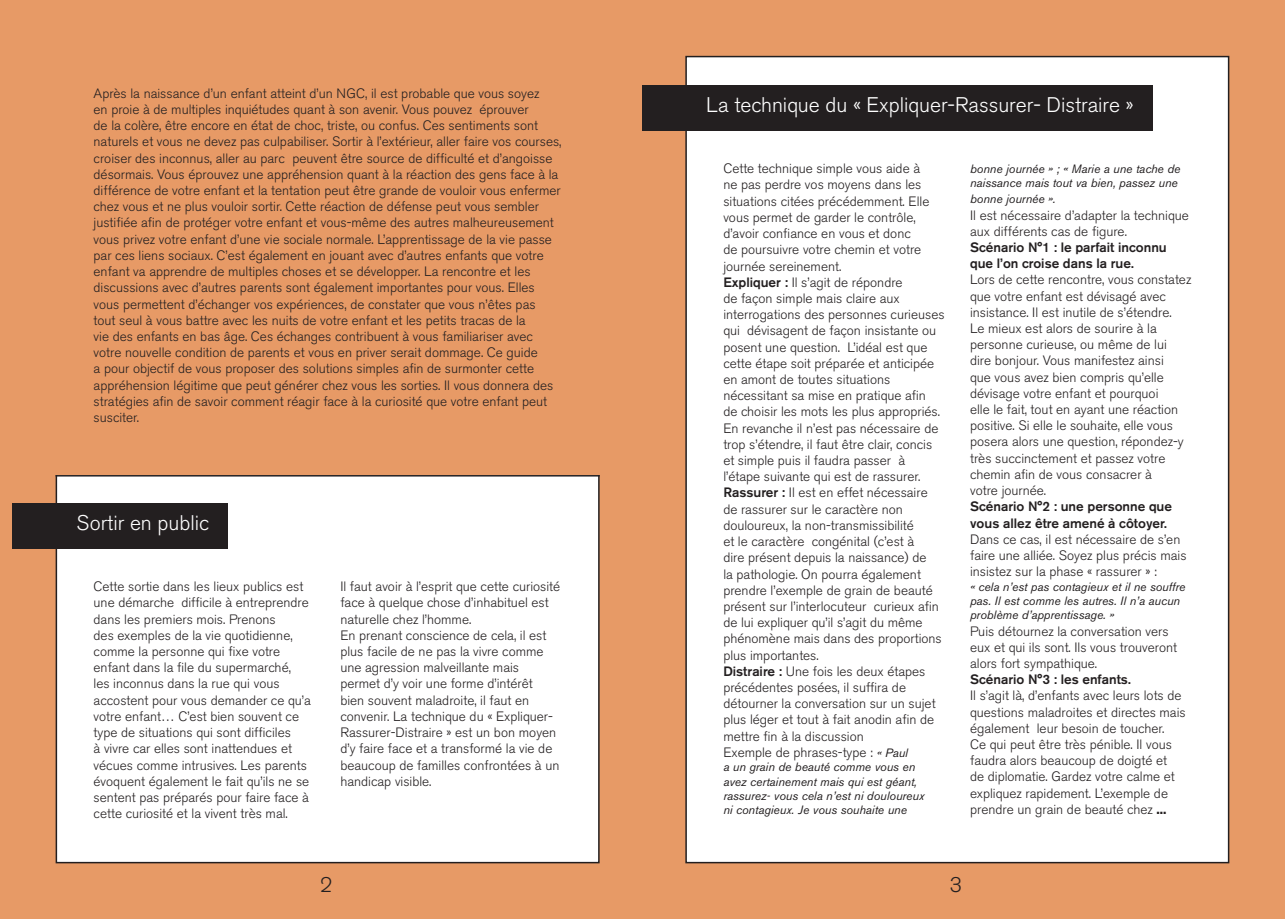
<style>
.page{position:relative;width:1285px;height:919px;background:#fff}
.page>*{position:absolute;margin:0;border:0;box-sizing:border-box;transform-origin:0 0}
.t1{font:300 21px "Akzidenz Grotesk BE";color:#fff}
.t2{font:300 21px "Akzidenz Grotesk BE";color:#231f20}
.t3{font:300 13.5px/16.2px "Akzidenz Grotesk BE";color:#231f20}
.t4{font:500 13.5px/16.2px "Akzidenz Grotesk BE";color:#231f20}
.t5{font:italic 12px/14.4px "Akzidenz Grotesk BE";color:#231f20}
.s1{font-weight:500}
.s2{font-weight:400;font-style:italic;font-size:12px}
.s3{font-weight:700}
</style>
<div class="page">
<div style="left:625px;top:0;width:659px;height:918px;background:#e79a66"></div>
<div style="left:685px;top:56px;width:544px;height:807px;background:#fff;border:2px solid #231f20"></div>
<div style="left:0;top:0;width:644px;height:918px;background:#e79a66"></div>
<div style="left:56px;top:56px;width:543px;height:807px;background:#fff;border:2px solid #231f20"></div>
<div style="left:13px;top:503px;width:215px;height:45px;background:#231f20"></div>
<div style="left:16px;top:42px;width:609px;height:433px;background:#e79a66"></div>
<hr style="left:56px;top:475px;width:543px;height:1px;background:#231f20">
<div style="left:642px;top:85px;width:510px;height:45px;background:#231f20"></div>
<p class="t3" style="left:94px;top:85px;width:469px">Après la naissance d’un enfant atteint d’un NGC, il est probable que vous soyez<br>en proie à de multiples inquiétudes quant à son avenir. Vous pouvez éprouver<br>de la colère, être encore en état de choc, triste, ou confus. Ces sentiments sont naturels et vous ne devez pas culpabiliser. Sortir à l’extérieur, aller faire vos courses, croiser des inconnus, aller au parc peuvent être source de difficulté et d’angoisse désormais. Vous éprouvez une appréhension quant à la réaction des gens face à la différence de votre enfant et la tentation peut être grande de vouloir vous enfermer chez vous et ne plus vouloir sortir. Cette réaction de défense peut vous sembler justifiée afin de protéger votre enfant et vous-même des autres malheureusement vous privez votre enfant d’une vie sociale normale. L’apprentissage de la vie passe par ces liens sociaux. C’est également en jouant avec d’autres enfants que votre enfant va apprendre de multiples choses et se développer. La rencontre et les discussions avec d’autres parents sont également importantes pour vous. Elles vous permettent d’échanger vos expériences, de constater que vous n’êtes pas<br>tout seul à vous battre avec les nuits de votre enfant et les petits tracas de la<br>vie des enfants en bas âge. Ces échanges contribuent à vous familiariser avec votre nouvelle condition de parents et vous en priver serait dommage. Ce guide<br>a pour objectif de vous proposer des solutions simples afin de surmonter cette appréhension légitime que peut générer chez vous les sorties. Il vous donnera des stratégies afin de savoir comment réagir face à la curiosité que votre enfant peut susciter.</p>
<p class="t1" style="left:706px;top:93px;width:429px">La technique du « Expliquer-Rassurer- Distraire »</p>
<p class="t3" style="left:94px;top:91px;width:167px">Ce guide est un recueil assez éclectique des questions et</p>
<p class="t3" style="left:94px;top:123px;width:180px">des situations que sont amenés</p>
<p class="t3" style="left:94px;top:140px;width:215px">à se poser ou à affronter les parents d’un enfant porteur d’un naevus géant congénital dans sa vie quotidienne.</p>
<p class="t3" style="left:94px;top:188px;width:214px">Il n’a pas la prétention d’être exhaustif ni de solutionner l’ensemble</p>
<p class="t3" style="left:94px;top:221px;width:216px">des problèmes mais il tente d’apporter un certain nombre de pistes</p>
<p class="t3" style="left:94px;top:253px;width:203px">de réflexion mais également d’idées</p>
<p class="t3" style="left:340px;top:91px;width:180px">de prise en charge afin d’aider au mieux les parents dans l’accompagnement au quotidien</p>
<p class="t3" style="left:340px;top:140px;width:157px">de leur enfant. Il est évident</p>
<p class="t3" style="left:340px;top:156px;width:188px">que chaque histoire est unique et</p>
<p class="t3" style="left:340px;top:172px;width:187px">que chaque enfant trouvera au fil</p>
<p class="t3" style="left:340px;top:188px;width:182px">du temps ses propres stratégies</p>
<p class="t3" style="left:340px;top:204px;width:211px;text-align:justify">et adaptations. Ici il s’agit de partager l’expérience et la réflexion de parents ayant eu à affronter ce type</p>
<p class="t3" style="left:340px;top:253px;width:69px">de situation.</p>
<p class="t3" style="left:723px;top:161px;width:207px">Cette technique simple vous aide à ne pas perdre vos moyens dans les situations citées précédemment. Elle vous permet de garder le contrôle, d’avoir confiance en vous et donc<br>de poursuivre votre chemin et votre journée sereinement.</p>
<p class="t3" style="left:723px;top:274px;width:223px"><span class="s1">Expliquer :</span> Il s’agit de répondre<br>de façon simple mais claire aux interrogations des personnes curieuses qui dévisagent de façon insistante ou posent une question. L’idéal est que cette étape soit préparée et anticipée en amont de toutes situations nécessitant sa mise en pratique afin<br>de choisir les mots les plus appropriés.<br>En revanche il n’est pas nécessaire de trop s’étendre, il faut être clair, concis et simple puis il faudra passer à l’étape suivante qui est de rassurer.</p>
<p class="t3" style="left:723px;top:485px;width:220px"><span class="s1">Rassurer :</span> Il est en effet nécessaire de rassurer sur le caractère non douloureux, la non-transmissibilité<br>et le caractère congénital (c’est à<br>dire présent depuis la naissance) de<br>la pathologie. On pourra également prendre l’exemple de grain de beauté présent sur l’interlocuteur curieux afin de lui expliquer qu’il s’agit du même phénomène mais dans des proportions plus importantes.</p>
<p class="t3" style="left:723px;top:663px;width:214px"><span class="s1">Distraire :</span> Une fois les deux étapes précédentes posées, il suffira de détourner la conversation sur un sujet plus léger et tout à fait anodin afin de mettre fin à la discussion</p>
<p class="t3" style="left:723px;top:744px;width:186px">Exemple de phrases-type : <span class="s2">« Paul</span></p>
<p class="t5" style="left:723px;top:759px;width:202px">a un grain de beauté comme vous en avez certainement mais qui est géant, rassurez- vous cela n’est ni douloureux ni contagieux. Je vous souhaite une</p>
<p class="t5" style="left:969px;top:161px;width:212px">bonne journée » ; « Marie a une tache de naissance mais tout va bien, passez une</p>
<p class="t5" style="left:969px;top:192px;width:87px">bonne journée ».</p>
<p class="t3" style="left:969px;top:207px;width:220px">Il est nécessaire d’adapter la technique aux différents cas de figure.</p>
<p class="t4" style="left:969px;top:239px;width:198px">Scénario N°1 : le parfait inconnu que l’on croise dans la rue.</p>
<p class="t3" style="left:969px;top:272px;width:223px">Lors de cette rencontre, vous constatez que votre enfant est dévisagé avec insistance. Il est inutile de s’étendre.<br>Le mieux est alors de sourire à la personne curieuse, ou même de lui dire bonjour. Vous manifestez ainsi<br>que vous avez bien compris qu’elle dévisage votre enfant et pourquoi<br>elle le fait, tout en ayant une réaction positive. Si elle le souhaite, elle vous posera alors une question, répondez-y très succinctement et passez votre chemin afin de vous consacrer à</p>
<p class="t3" style="left:969px;top:482px;width:77px">votre journée.</p>
<p class="t4" style="left:969px;top:498px;width:203px">Scénario N°2 : une personne que vous allez être amené à côtoyer.</p>
<p class="t3" style="left:969px;top:531px;width:218px">Dans ce cas, il est nécessaire de s’en faire une alliée. Soyez plus précis mais insistez sur la phase « rassurer » :</p>
<p class="t5" style="left:969px;top:579px;width:217px">« cela n’est pas contagieux et il ne souffre pas. Il est comme les autres. Il n’a aucun problème d’apprentissage. »</p>
<p class="t3" style="left:969px;top:623px;width:208px">Puis détournez la conversation vers eux et qui ils sont. Ils vous trouveront alors fort sympathique.</p>
<p class="t4" style="left:969px;top:671px;width:162px">Scénario N°3 : les enfants.</p>
<p class="t3" style="left:969px;top:688px;width:217px">Il s’agit là, d’enfants avec leurs lots de questions maladroites et directes mais également leur besoin de toucher.</p>
<p class="t3" style="left:969px;top:736px;width:206px">Ce qui peut être très pénible. Il vous faudra alors beaucoup de doigté et de diplomatie. Gardez votre calme et expliquez rapidement. L’exemple de prendre un grain de beauté chez <span class="s3">...</span></p>
<p class="t1" style="left:77px;top:511px;width:134px">Sortir en public</p>
<p class="t3" style="left:94px;top:578px;width:219px">Cette sortie dans les lieux publics est une démarche difficile à entreprendre dans les premiers mois. Prenons<br>des exemples de la vie quotidienne, comme la personne qui fixe votre enfant dans la file du supermarché,<br>les inconnus dans la rue qui vous accostent pour vous demander ce qu’a votre enfant… C’est bien souvent ce type de situations qui sont difficiles<br>à vivre car elles sont inattendues et vécues comme intrusives. Les parents évoquent également le fait qu’ils ne se sentent pas préparés pour faire face à cette curiosité et la vivent très mal.</p>
<p class="t3" style="left:340px;top:578px;width:221px">Il faut avoir à l’esprit que cette curiosité face à quelque chose d’inhabituel est naturelle chez l’homme.</p>
<p class="t3" style="left:340px;top:627px;width:220px">En prenant conscience de cela, il est plus facile de ne pas la vivre comme une agression malveillante mais permet d’y voir une forme d’intérêt bien souvent maladroite, il faut en convenir. La technique du « Expliquer-Rassurer-Distraire » est un bon moyen d’y faire face et a transformé la vie de beaucoup de familles confrontées à un handicap visible.</p>
<p class="t2" style="left:320px;top:873px;width:14px">2</p>
<h1 class="t2" style="left:949px;top:873px;width:14px">3</h1>
</div>
